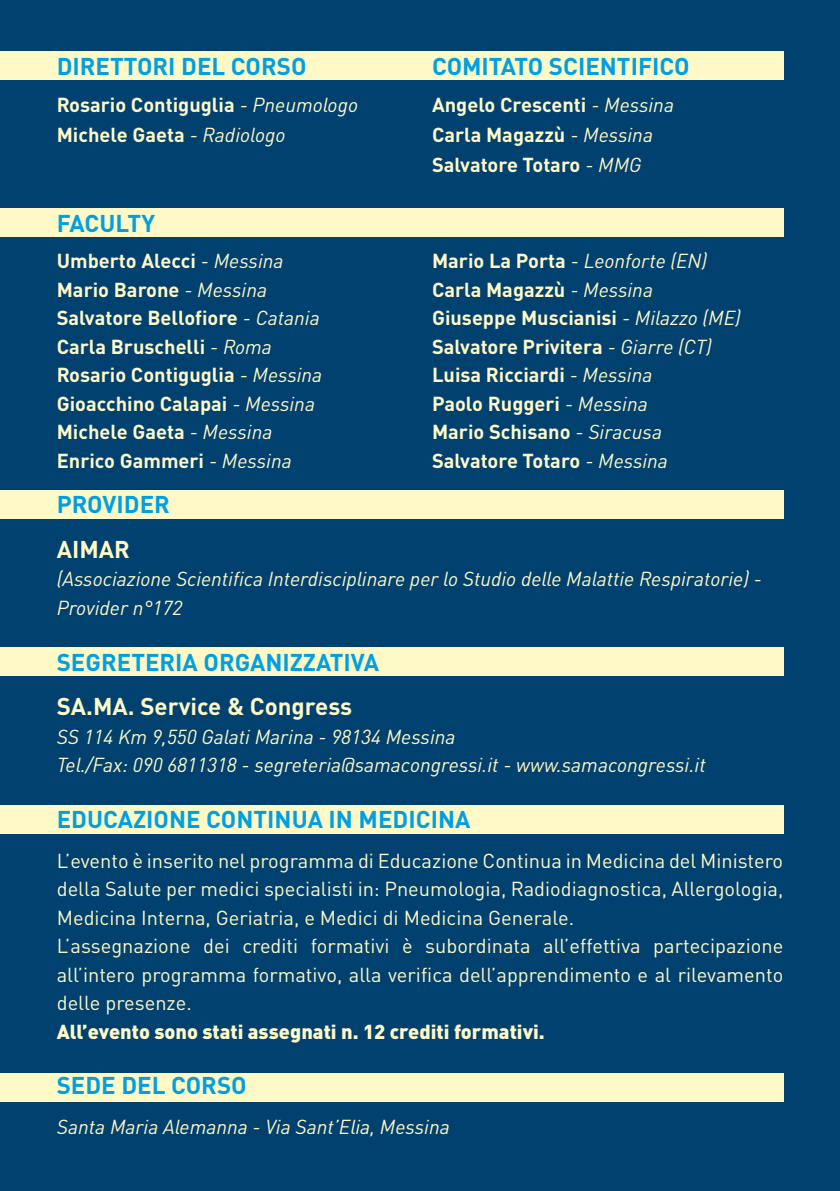
<style>
.page{position:relative;width:840px;height:1191px;background:#fff}
.page>*{position:absolute;margin:0;border:0;box-sizing:border-box;transform-origin:0 0}
.t1{font:700 24px "DIN Pro";color:#009fe3}
.t2{font:700 24px "DIN Pro";color:#fff9c7}
.t3{font:700 20px/28.4px "DIN Pro";color:#fff9c7}
.t4{font:20px/28.4px "DIN Pro";color:#fff9c7}
.t5{font:italic 20px/28.4px "DIN Pro";color:#fff9c7}
.t6{font:900 20px "DIN Pro";color:#fff9c7}
.s1{font-weight:400;font-style:italic}
</style>
<div class="page">
<div style="left:0;top:0;width:839px;height:1191px;background:#004170"></div>
<div style="left:0;top:52px;width:782px;height:28px;background:#fff9c7"></div>
<div style="left:0;top:208px;width:782px;height:29px;background:#fff9c7"></div>
<div style="left:0;top:490px;width:782px;height:28px;background:#fff9c7"></div>
<div style="left:0;top:647px;width:782px;height:29px;background:#fff9c7"></div>
<div style="left:0;top:805px;width:782px;height:28px;background:#fff9c7"></div>
<div style="left:0;top:1073px;width:782px;height:28px;background:#fff9c7"></div>
<p class="t1" style="left:57px;top:46px;width:251px">DIRETTORI DEL CORSO</p>
<p class="t1" style="left:432px;top:46px;width:259px">COMITATO SCIENTIFICO</p>
<p class="t3" style="left:57px;top:87px;width:303px;line-height:30px">Rosario Contiguglia <span class="s1">- Pneumologo<br></span>Michele Gaeta <span class="s1">- Radiologo</span></p>
<p class="t3" style="left:432px;top:87px;width:243px;line-height:30px">Angelo Crescenti <span class="s1">- Messina<br></span>Carla Magazzù <span class="s1">- Messina<br></span>Salvatore Totaro <span class="s1">- MMG</span></p>
<p class="t1" style="left:57px;top:203px;width:100px">FACULTY</p>
<p class="t3" style="left:57px;top:244px;width:267px">Umberto Alecci <span class="s1">- Messina<br></span>Mario Barone <span class="s1">- Messina<br></span>Salvatore Bellofiore <span class="s1">- Catania<br></span>Carla Bruschelli <span class="s1">- Roma<br></span>Rosario Contiguglia <span class="s1">- Messina<br></span>Gioacchino Calapai <span class="s1">- Messina<br></span>Michele Gaeta <span class="s1">- Messina<br></span>Enrico Gammeri <span class="s1">- Messina</span></p>
<p class="t3" style="left:432px;top:244px;width:310px">Mario La Porta <span class="s1">- Leonforte (EN)<br></span>Carla Magazzù <span class="s1">- Messina<br></span>Giuseppe Muscianisi <span class="s1">- Milazzo (ME)<br></span>Salvatore Privitera <span class="s1">- Giarre (CT)<br></span>Luisa Ricciardi <span class="s1">- Messina<br></span>Paolo Ruggeri <span class="s1">- Messina<br></span>Mario Schisano <span class="s1">- Siracusa<br></span>Salvatore Totaro <span class="s1">- Messina</span></p>
<p class="t1" style="left:57px;top:484px;width:115px">PROVIDER</p>
<p class="t2" style="left:57px;top:529px;width:75px">AIMAR</p>
<p class="t5" style="left:57px;top:563px;width:706px">(Associazione Scientifica Interdisciplinare per lo Studio delle Malattie Respiratorie) -<br>Provider n°172</p>
<p class="t1" style="left:57px;top:642px;width:324px">SEGRETERIA ORGANIZZATIVA</p>
<p class="t2" style="left:57px;top:686px;width:297px">SA.MA. Service &amp; Congress</p>
<p class="t5" style="left:57px;top:720px;width:650px">SS 114 Km 9,550 Galati Marina - 98134 Messina<br>Tel./Fax: 090 6811318 - segreteria@samacongressi.it - www.samacongressi.it</p>
<p class="t1" style="left:57px;top:799px;width:415px">EDUCAZIONE CONTINUA IN MEDICINA</p>
<p class="t4" style="left:57px;top:844px;width:727px">L’evento è inserito nel programma di Educazione Continua in Medicina del Ministero della Salute per medici specialisti in: Pneumologia, Radiodiagnostica, Allergologia, Medicina Interna, Geriatria, e Medici di Medicina Generale.<br>L’assegnazione dei crediti formativi è subordinata all’effettiva partecipazione all’intero programma formativo, alla verifica dell’apprendimento e al rilevamento delle presenze.</p>
<p class="t6" style="left:57px;top:1014px;width:489px">All’evento sono stati assegnati n. 12 crediti formativi.</p>
<p class="t1" style="left:57px;top:1065px;width:191px">SEDE DEL CORSO</p>
<p class="t5" style="left:57px;top:1110px;width:394px">Santa Maria Alemanna - Via Sant’Elia, Messina</p>
</div>
